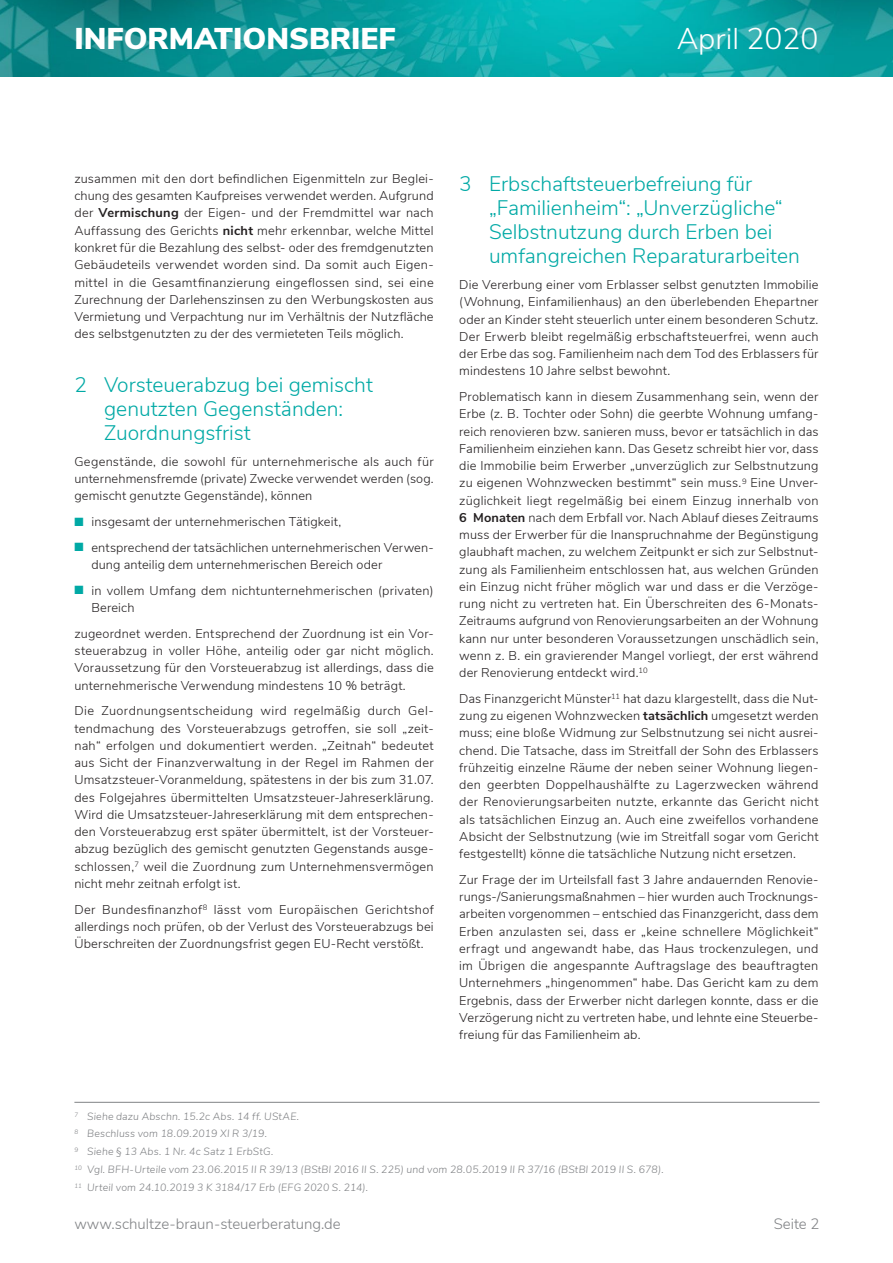
<style>
.page{position:relative;width:893px;height:1263px;background:#fff}
.page>*{position:absolute;margin:0;border:0;box-sizing:border-box;transform-origin:0 0}
.t1{font:900 30px "Nunito Sans";color:#fff}
.t2{font:300 30px "Nunito Sans";color:#fff}
.t3{font:300 21px/24px "Nunito Sans";color:#00a9a5}
.t4{font:300 15px "Nunito Sans";color:#808285}
.t5{font:300 12.75px/17.2px "Nunito Sans";letter-spacing:.01em;color:#231f20;text-align:justify}
.t6{font:italic 300 10.5px/17.7px "Nunito Sans";letter-spacing:.015em;color:#808285}
.s1{font-weight:700}
.s2{color:#00a9a5}
</style>
<div class="page">
<img style="left:0;top:0;width:893px;height:77px">
<hr style="left:74px;top:1102px;width:746px;height:1px;background:#808285">
<h1 class="t1" style="left:74px;top:16px;width:323px">INFORMATIONSBRIEF</h1>
<h1 class="t2" style="left:677px;top:17px;width:143px">April 2020</h1>
<p class="t5" style="left:74px;top:169px;width:361px">zusammen mit den dort befindlichen Eigenmitteln zur Beglei&shy;chung des gesamten Kaufpreises verwendet werden. Aufgrund der <span class="s1">Vermischung</span> der Eigen- und der Fremdmittel war nach Auffassung des Gerichts <span class="s1">nicht</span> mehr erkennbar, welche Mittel konkret für die Bezahlung des selbst- oder des fremdgenutzten Gebäudeteils verwendet worden sind. Da somit auch Eigen&shy;mittel in die Gesamtfinanzierung eingeflossen sind, sei eine Zurechnung der Darlehenszinsen zu den Werbungskosten aus Vermietung und Verpachtung nur im Verhältnis der Nutzfläche des selbstgenutzten zu der des vermieteten Teils möglich.</p>
<h2 class="t3" style="left:104px;top:371px;width:270px;text-indent:-30px">2 Vorsteuerabzug bei gemischt genutzten Gegenständen:<br>Zuordnungsfrist</h2>
<p class="t5" style="left:74px;top:452px;width:361px">Gegenstände, die sowohl für unternehmerische als auch für unternehmensfremde (private) Zwecke verwendet werden (sog. gemischt genutzte Gegenstände), können</p>
<p class="t5" style="left:74px;top:512px;width:268px"><span class="s2">■</span> insgesamt der unternehmerischen Tätigkeit,</p>
<p class="t5" style="left:91px;top:538px;width:344px;text-indent:-17px"><span class="s2">■</span> entsprechend der tatsächlichen unternehmerischen Verwen&shy;dung anteilig dem unternehmerischen Bereich oder</p>
<p class="t5" style="left:91px;top:581px;width:344px;text-indent:-17px"><span class="s2">■</span> in vollem Umfang dem nichtunternehmerischen (privaten)<br>Bereich</p>
<p class="t5" style="left:74px;top:624px;width:361px">zugeordnet werden. Entsprechend der Zuordnung ist ein Vor&shy;steuerabzug in voller Höhe, anteilig oder gar nicht möglich.<br>Voraussetzung für den Vorsteuerabzug ist allerdings, dass die unternehmerische Verwendung mindestens 10 % beträgt.</p>
<p class="t5" style="left:74px;top:701px;width:361px">Die Zuordnungsentscheidung wird regelmäßig durch Gel&shy;tendmachung des Vorsteuerabzugs getroffen, sie soll „zeit&shy;nah“ erfolgen und dokumentiert werden. „Zeitnah“ bedeutet aus Sicht der Finanzverwaltung in der Regel im Rahmen der Umsatzsteuer-Voranmeldung, spätestens in der bis zum 31.07. des Folgejahres übermittelten Umsatzsteuer-Jahreserklärung.<br>Wird die Umsatzsteuer-Jahreserklärung mit dem entsprechen&shy;den Vorsteuerabzug erst später übermittelt, ist der Vorsteuer&shy;abzug bezüglich des gemischt genutzten Gegenstands ausge&shy;schlossen,<sup>7</sup> weil die Zuordnung zum Unternehmensvermögen nicht mehr zeitnah erfolgt ist.</p>
<p class="t5" style="left:74px;top:900px;width:361px">Der Bundesfinanzhof<sup>8</sup> lässt vom Europäischen Gerichtshof allerdings noch prüfen, ob der Verlust des Vorsteuerabzugs bei Überschreiten der Zuordnungsfrist gegen EU-Recht verstößt.</p>
<h2 class="t3" style="left:489px;top:171px;width:312px;text-indent:-30px">3 Erbschaftsteuerbefreiung für „Familienheim“: „Unverzügliche“ Selbstnutzung durch Erben bei umfangreichen Reparaturarbeiten</h2>
<p class="t5" style="left:459px;top:275px;width:361px">Die Vererbung einer vom Erblasser selbst genutzten Immobilie (Wohnung, Einfamilienhaus) an den überlebenden Ehepartner oder an Kinder steht steuerlich unter einem besonderen Schutz.<br>Der Erwerb bleibt regelmäßig erbschaftsteuerfrei, wenn auch der Erbe das sog. Familienheim nach dem Tod des Erblassers für mindestens 10 Jahre selbst bewohnt.</p>
<p class="t5" style="left:459px;top:387px;width:361px">Problematisch kann in diesem Zusammenhang sein, wenn der Erbe (z. B. Tochter oder Sohn) die geerbte Wohnung umfang&shy;reich renovieren bzw. sanieren muss, bevor er tatsächlich in das Familienheim einziehen kann. Das Gesetz schreibt hier vor, dass die Immobilie beim Erwerber „unverzüglich zur Selbstnutzung zu eigenen Wohnzwecken bestimmt“ sein muss.<sup>9</sup> Eine Unver&shy;züglichkeit liegt regelmäßig bei einem Einzug innerhalb von <span class="s1">6 Monaten</span> nach dem Erbfall vor. Nach Ablauf dieses Zeitraums muss der Erwerber für die Inanspruchnahme der Begünstigung glaubhaft machen, zu welchem Zeitpunkt er sich zur Selbstnut&shy;zung als Familienheim entschlossen hat, aus welchen Gründen ein Einzug nicht früher möglich war und dass er die Verzöge&shy;rung nicht zu vertreten hat. Ein Überschreiten des 6-Monats-Zeitraums aufgrund von Renovierungsarbeiten an der Wohnung kann nur unter besonderen Voraussetzungen unschädlich sein, wenn z. B. ein gravierender Mangel vorliegt, der erst während der Renovierung entdeckt wird.<sup>10</sup></p>
<p class="t5" style="left:459px;top:689px;width:361px">Das Finanzgericht Münster<sup>11</sup> hat dazu klargestellt, dass die Nut&shy;zung zu eigenen Wohnzwecken <span class="s1">tatsächlich</span> umgesetzt werden muss; eine bloße Widmung zur Selbstnutzung sei nicht ausrei&shy;chend. Die Tatsache, dass im Streitfall der Sohn des Erblassers frühzeitig einzelne Räume der neben seiner Wohnung liegen&shy;den geerbten Doppelhaushälfte zu Lagerzwecken während der Renovierungsarbeiten nutzte, erkannte das Gericht nicht als tatsächlichen Einzug an. Auch eine zweifellos vorhandene Absicht der Selbstnutzung (wie im Streitfall sogar vom Gericht festgestellt) könne die tatsächliche Nutzung nicht ersetzen.</p>
<p class="t5" style="left:459px;top:870px;width:361px">Zur Frage der im Urteilsfall fast 3 Jahre andauernden Renovie&shy;rungs-/Sanierungsmaßnahmen – hier wurden auch Trocknungs&shy;arbeiten vorgenommen – entschied das Finanzgericht, dass dem Erben anzulasten sei, dass er „keine schnellere Möglichkeit“ erfragt und angewandt habe, das Haus trockenzulegen, und im Übrigen die angespannte Auftragslage des beauftragten Unternehmers „hingenommen“ habe. Das Gericht kam zu dem Ergebnis, dass der Erwerber nicht darlegen konnte, dass er die Verzögerung nicht zu vertreten habe, und lehnte eine Steuerbe&shy;freiung für das Familienheim ab.</p>
<p class="t6" style="left:74px;top:1106px;width:591px"><sup>7</sup> Siehe dazu Abschn. 15.2c Abs. 14 ff. UStAE.<br><sup>8</sup> Beschluss vom 18.09.2019 XI R 3/19.<br><sup>9</sup> Siehe § 13 Abs. 1 Nr. 4c Satz 1 ErbStG.<br><sup>10</sup> Vgl. BFH-Urteile vom 23.06.2015 II R 39/13 (BStBl 2016 II S. 225) und vom 28.05.2019 II R 37/16 (BStBl 2019 II S. 678).<br><sup>11</sup> Urteil vom 24.10.2019 3 K 3184/17 Erb (EFG 2020 S. 214).</p>
<p class="t4" style="left:74px;top:1213px;width:268px">www.schultze-braun-steuerberatung.de</p>
<p class="t4" style="left:774px;top:1213px;width:47px">Seite 2</p>
</div>
